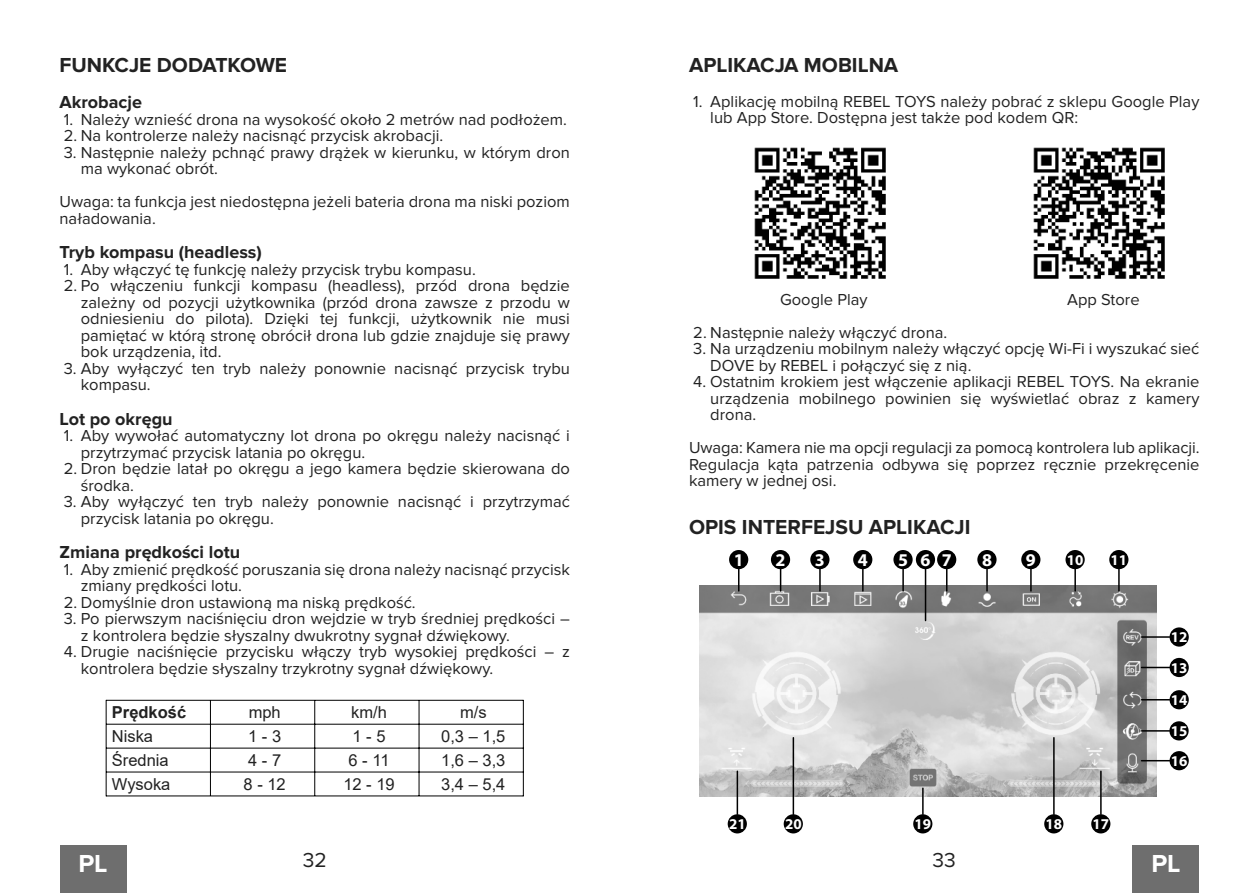
<style>
.page{position:relative;width:1259px;height:893px;background:#fff}
.page>*{position:absolute;margin:0;border:0;box-sizing:border-box;transform-origin:0 0}
.t1{font:700 25.5px "Proxima Nova";color:#fff}
.t2{font:700 21px "Proxima Nova";color:#222}
.t3{font:21px "Proxima Nova";color:#222}
.t4{font:700 18px "Proxima Nova";color:#222}
.t5{font:700 18px "Myriad Pro";color:#fff}
.t6{font:16.5px/16.5px "Proxima Nova";color:#222}
.t7{font:16.5px "Arial";color:#222}
.t8{font:700 16.5px "Arial";color:#222}
.t9{font:700 15px/30.5px "Myriad Pro";color:#fff}
</style>
<div class="page">
<div style="left:60px;top:845px;width:66px;height:48px;background:#6e6e6e"></div>
<div style="left:1132px;top:845px;width:67px;height:48px;background:#6e6e6e"></div>
<img style="left:754px;top:147px;width:132px;height:132px">
<img style="left:1033px;top:147px;width:132px;height:132px">
<img style="left:699px;top:585px;width:457px;height:211px">
<svg style="left:738px;top:569px;width:1px;height:22px"></svg>
<svg style="left:780px;top:569px;width:1px;height:22px"></svg>
<svg style="left:819px;top:569px;width:1px;height:22px"></svg>
<svg style="left:862px;top:569px;width:1px;height:22px"></svg>
<hr style="left:902px;top:569px;width:2px;height:22px;background:#000">
<svg style="left:946px;top:569px;width:1px;height:22px"></svg>
<svg style="left:986px;top:569px;width:1px;height:22px"></svg>
<svg style="left:1030px;top:569px;width:1px;height:22px"></svg>
<hr style="left:1074px;top:567px;width:2px;height:24px;background:#000">
<svg style="left:1118px;top:569px;width:1px;height:22px"></svg>
<hr style="left:1141px;top:636px;width:28px;height:2px;background:#000">
<svg style="left:1141px;top:667px;width:28px;height:1px"></svg>
<svg style="left:1141px;top:699px;width:28px;height:1px"></svg>
<hr style="left:1141px;top:730px;width:28px;height:2px;background:#000">
<svg style="left:1141px;top:760px;width:28px;height:1px"></svg>
<hr style="left:1100px;top:771px;width:1px;height:43px;background:#000">
<hr style="left:1053px;top:738px;width:1px;height:76px;background:#000">
<svg style="left:922px;top:788px;width:1px;height:26px"></svg>
<hr style="left:792px;top:738px;width:2px;height:76px;background:#000">
<hr style="left:736px;top:771px;width:2px;height:43px;background:#000">
<hr style="left:924px;top:569px;width:2px;height:51px;background:#000">
<div style="left:729px;top:550px;width:19px;height:19px;background:#000;border-radius:50%"></div>
<div style="left:771px;top:550px;width:19px;height:19px;background:#000;border-radius:50%"></div>
<div style="left:810px;top:550px;width:19px;height:19px;background:#000;border-radius:50%"></div>
<div style="left:853px;top:550px;width:19px;height:19px;background:#000;border-radius:50%"></div>
<div style="left:893px;top:550px;width:19px;height:19px;background:#000;border-radius:50%"></div>
<div style="left:916px;top:550px;width:19px;height:19px;background:#000;border-radius:50%"></div>
<div style="left:937px;top:550px;width:19px;height:19px;background:#000;border-radius:50%"></div>
<div style="left:977px;top:550px;width:19px;height:19px;background:#000;border-radius:50%"></div>
<div style="left:1021px;top:550px;width:19px;height:19px;background:#000;border-radius:50%"></div>
<div style="left:1065px;top:550px;width:19px;height:19px;background:#000;border-radius:50%"></div>
<div style="left:1109px;top:550px;width:19px;height:19px;background:#000;border-radius:50%"></div>
<div style="left:1169px;top:627px;width:19px;height:20px;background:#000;border-radius:50%"></div>
<div style="left:1169px;top:658px;width:19px;height:19px;background:#000;border-radius:50%"></div>
<div style="left:1169px;top:690px;width:19px;height:19px;background:#000;border-radius:50%"></div>
<div style="left:1169px;top:721px;width:19px;height:19px;background:#000;border-radius:50%"></div>
<div style="left:1169px;top:751px;width:19px;height:19px;background:#000;border-radius:50%"></div>
<div style="left:1091px;top:814px;width:19px;height:19px;background:#000;border-radius:50%"></div>
<div style="left:1044px;top:814px;width:19px;height:19px;background:#000;border-radius:50%"></div>
<div style="left:913px;top:814px;width:19px;height:19px;background:#000;border-radius:50%"></div>
<div style="left:783px;top:814px;width:20px;height:19px;background:#000;border-radius:50%"></div>
<div style="left:727px;top:814px;width:20px;height:19px;background:#000;border-radius:50%"></div>
<hr style="left:106px;top:700px;width:1px;height:96px;background:#000">
<hr style="left:523px;top:700px;width:1px;height:96px;background:#000">
<hr style="left:210px;top:700px;width:1px;height:96px;background:#000">
<hr style="left:314px;top:700px;width:1px;height:96px;background:#000">
<hr style="left:419px;top:700px;width:1px;height:96px;background:#000">
<hr style="left:106px;top:700px;width:417px;height:1px;background:#000">
<hr style="left:106px;top:724px;width:417px;height:1px;background:#000">
<hr style="left:106px;top:748px;width:417px;height:1px;background:#000">
<hr style="left:106px;top:772px;width:417px;height:1px;background:#000">
<hr style="left:106px;top:795px;width:417px;height:1px;background:#000">
<p class="t2" style="left:60px;top:55px;width:229px">FUNKCJE DODATKOWE</p>
<p class="t4" style="left:60px;top:94px;width:84px">Akrobacje</p>
<p class="t6" style="left:64px;top:111px;width:505px">1. Należy wznieść drona na wysokość około 2 metrów nad podłożem.</p>
<p class="t6" style="left:64px;top:128px;width:381px">2. Na kontrolerze należy nacisnąć przycisk akrobacji.</p>
<p class="t6" style="left:81px;top:144px;width:490px;text-indent:-17px">3. Następnie należy pchnąć prawy drążek w kierunku, w którym dron ma wykonać obrót.</p>
<p class="t6" style="left:60px;top:194px;width:512px">Uwaga: ta funkcja jest niedostępna jeżeli bateria drona ma niski poziom naładowania.</p>
<p class="t4" style="left:60px;top:244px;width:204px">Tryb kompasu (headless)</p>
<p class="t6" style="left:64px;top:261px;width:413px">1. Aby włączyć tę funkcję należy przycisk trybu kompasu.</p>
<p class="t6" style="left:81px;top:278px;width:490px;text-align:justify;text-indent:-17px">2. Po włączeniu funkcji kompasu (headless), przód drona będzie zależny od pozycji użytkownika (przód drona zawsze z przodu w odniesieniu do pilota). Dzięki tej funkcji, użytkownik nie musi pamiętać w którą stronę obrócił drona lub gdzie znajduje się prawy bok urządzenia, itd.</p>
<p class="t6" style="left:81px;top:360px;width:490px;text-indent:-17px">3. Aby wyłączyć ten tryb należy ponownie nacisnąć przycisk trybu kompasu.</p>
<p class="t4" style="left:60px;top:410px;width:115px">Lot po okręgu</p>
<p class="t6" style="left:81px;top:428px;width:490px;text-indent:-17px">1. Aby wywołać automatyczny lot drona po okręgu należy nacisnąć i przytrzymać przycisk latania po okręgu.</p>
<p class="t6" style="left:81px;top:461px;width:490px;text-indent:-17px">2. Dron będzie latał po okręgu a jego kamera będzie skierowana do środka.</p>
<p class="t6" style="left:81px;top:494px;width:490px;text-indent:-17px">3. Aby wyłączyć ten tryb należy ponownie nacisnąć i przytrzymać przycisk latania po okręgu.</p>
<p class="t4" style="left:60px;top:544px;width:182px">Zmiana prędkości lotu</p>
<p class="t6" style="left:81px;top:561px;width:490px;text-indent:-17px">1. Aby zmienić prędkość poruszania się drona należy nacisnąć przycisk zmiany prędkości lotu.</p>
<p class="t6" style="left:64px;top:594px;width:353px">2. Domyślnie dron ustawioną ma niską prędkość.</p>
<p class="t6" style="left:81px;top:611px;width:490px;text-indent:-17px">3. Po pierwszym naciśnięciu dron wejdzie w tryb średniej prędkości – z kontrolera będzie słyszalny dwukrotny sygnał dźwiękowy.</p>
<p class="t6" style="left:81px;top:644px;width:490px;text-indent:-17px">4. Drugie naciśnięcie przycisku włączy tryb wysokiej prędkości – z kontrolera będzie słyszalny trzykrotny sygnał dźwiękowy.</p>
<p class="t8" style="left:112px;top:706px;width:76px">Prędkość</p>
<p class="t7" style="left:249px;top:706px;width:34px">mph</p>
<p class="t7" style="left:351px;top:706px;width:37px">km/h</p>
<p class="t7" style="left:460px;top:706px;width:28px">m/s</p>
<p class="t7" style="left:112px;top:730px;width:43px">Niska</p>
<p class="t7" style="left:248px;top:730px;width:35px">1 - 3</p>
<p class="t7" style="left:352px;top:730px;width:35px">1 - 5</p>
<p class="t7" style="left:441px;top:730px;width:66px">0,3 – 1,5</p>
<p class="t7" style="left:112px;top:754px;width:58px">Średnia</p>
<p class="t7" style="left:248px;top:754px;width:35px">4 - 7</p>
<p class="t7" style="left:348px;top:754px;width:42px">6 - 11</p>
<p class="t7" style="left:441px;top:754px;width:66px">1,6 – 3,3</p>
<p class="t7" style="left:112px;top:778px;width:60px">Wysoka</p>
<p class="t7" style="left:244px;top:778px;width:44px">8 - 12</p>
<p class="t7" style="left:343px;top:778px;width:53px">12 - 19</p>
<p class="t7" style="left:441px;top:778px;width:66px">3,4 – 5,4</p>
<p class="t2" style="left:689px;top:55px;width:211px">APLIKACJA MOBILNA</p>
<p class="t6" style="left:710px;top:93px;width:490px;text-indent:-17px">1. Aplikację mobilną REBEL TOYS należy pobrać z sklepu Google Play lub App Store. Dostępna jest także pod kodem QR:</p>
<p class="t6" style="left:780px;top:291px;width:89px">Google Play</p>
<p class="t6" style="left:1067px;top:291px;width:74px">App Store</p>
<p class="t6" style="left:693px;top:324px;width:255px">2. Następnie należy włączyć drona.</p>
<p class="t6" style="left:710px;top:341px;width:490px;text-indent:-17px">3. Na urządzeniu mobilnym należy włączyć opcję Wi-Fi i wyszukać sieć<br>DOVE by REBEL i połączyć się z nią.</p>
<p class="t6" style="left:710px;top:374px;width:490px;text-align:justify;text-indent:-17px">4. Ostatnim krokiem jest włączenie aplikacji REBEL TOYS. Na ekranie urządzenia mobilnego powinien się wyświetlać obraz z kamery drona.</p>
<p class="t6" style="left:689px;top:440px;width:512px;text-align:justify">Uwaga: Kamera nie ma opcji regulacji za pomocą kontrolera lub aplikacji.<br>Regulacja kąta patrzenia odbywa się poprzez ręcznie przekręcenie kamery w jednej osi.</p>
<p class="t2" style="left:689px;top:517px;width:283px">OPIS INTERFEJSU APLIKACJI</p>
<p class="t5" style="left:734px;top:552px;width:11px">1</p>
<p class="t5" style="left:775px;top:552px;width:11px">2</p>
<p class="t5" style="left:815px;top:552px;width:11px">3</p>
<p class="t5" style="left:858px;top:552px;width:11px">4</p>
<p class="t5" style="left:898px;top:552px;width:55px">567</p>
<p class="t5" style="left:982px;top:552px;width:11px">8</p>
<p class="t5" style="left:1026px;top:552px;width:11px">9</p>
<p class="t9" style="left:1067px;top:546px;width:18px">10</p>
<p class="t9" style="left:1110px;top:546px;width:18px">11</p>
<p class="t9" style="left:729px;top:810px;width:18px">21</p>
<p class="t9" style="left:785px;top:810px;width:18px">20</p>
<p class="t9" style="left:914px;top:810px;width:18px">19</p>
<p class="t9" style="left:1045px;top:810px;width:18px">18</p>
<p class="t9" style="left:1092px;top:810px;width:18px">17</p>
<p class="t9" style="left:1171px;top:623px;width:18px">12<br>13</p>
<p class="t9" style="left:1170px;top:686px;width:18px;text-align:justify">14<br>15<br>16</p>
<h1 class="t1" style="left:78px;top:851px;width:31px">PL</h1>
<p class="t3" style="left:303px;top:850px;width:26px">32</p>
<p class="t3" style="left:932px;top:850px;width:25px">33</p>
<h1 class="t1" style="left:1151px;top:851px;width:31px">PL</h1>
</div>
